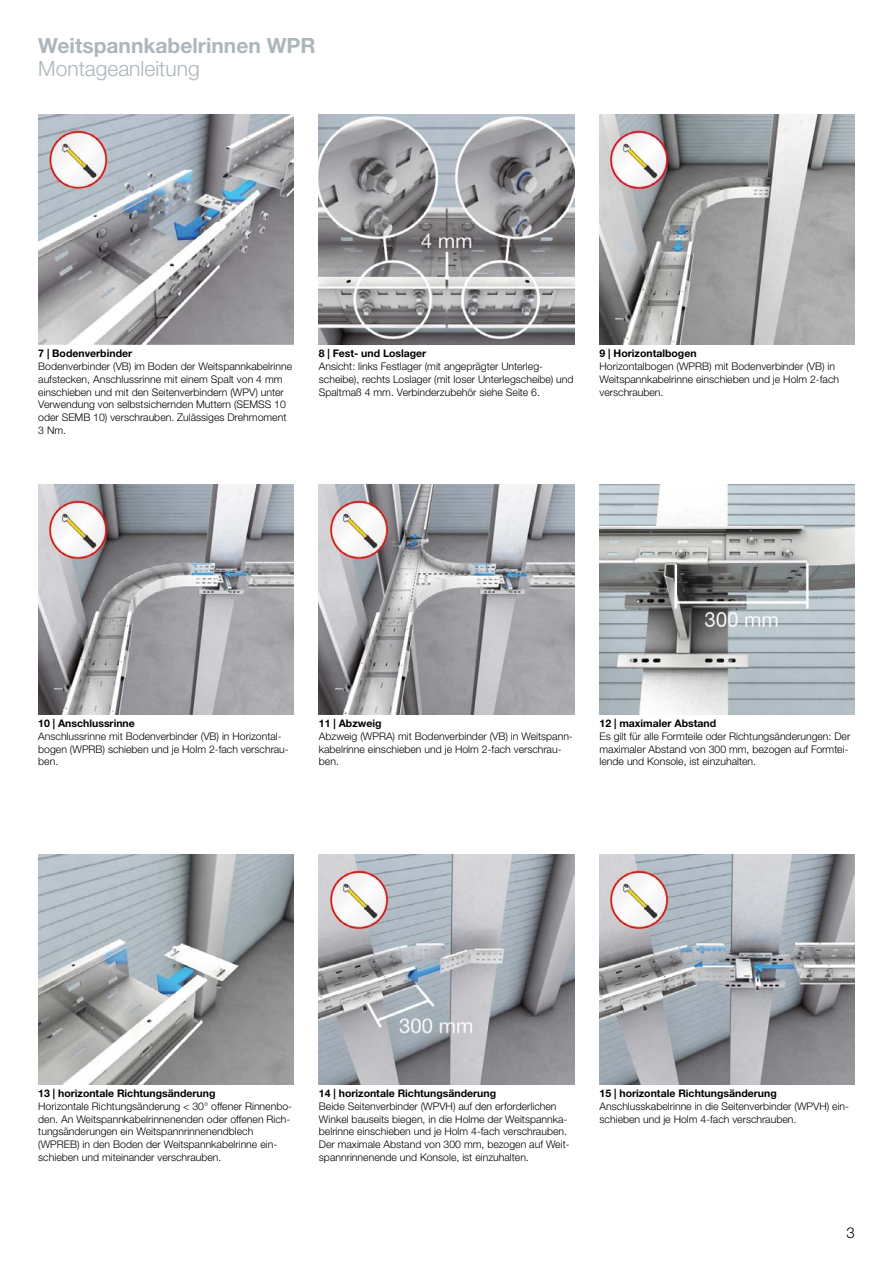
<style>
.page{position:relative;width:893px;height:1263px;background:#fff}
.page>*{position:absolute;margin:0;border:0;box-sizing:border-box;transform-origin:0 0}
.t1{font:700 21px "Helvetica Neue LTW1 G";color:#acb6bb}
.t2{font:300 21px "Helvetica Neue LTW1 G";color:#acb6bb}
.t3{font:300 15px "Helvetica Neue LTW1 G";color:#000}
.t4{font:300 10.5px/12.8px "Helvetica Neue LTW1 G";color:#000}
.t5{font:700 10.5px "Helvetica Neue LTW1 G";color:#000}
</style>
<div class="page">
<img style="left:600px;top:855px;width:255px;height:229px">
<img style="left:319px;top:855px;width:255px;height:229px">
<img style="left:38px;top:855px;width:255px;height:229px">
<img style="left:600px;top:485px;width:255px;height:229px">
<img style="left:319px;top:485px;width:255px;height:229px">
<img style="left:38px;top:485px;width:255px;height:229px">
<img style="left:600px;top:115px;width:255px;height:229px">
<img style="left:319px;top:115px;width:255px;height:229px">
<img style="left:38px;top:115px;width:255px;height:229px">
<h1 class="t1" style="left:38px;top:33px;width:279px">Weitspannkabelrinnen WPR</h1>
<h1 class="t2" style="left:38px;top:55px;width:163px">Montageanleitung</h1>
<p class="t5" style="left:38px;top:347px;width:95px">7 | Bodenverbinder</p>
<p class="t4" style="left:38px;top:360px;width:255px">Bodenverbinder (VB) im Boden der Weitspannkabelrinne aufstecken, Anschlussrinne mit einem Spalt von 4 mm einschieben und mit den Seitenverbindern (WPV) unter Verwendung von selbstsichernden Muttern (SEMSS 10 oder SEMB 10) verschrauben. Zulässiges Drehmoment 3 Nm.</p>
<p class="t5" style="left:319px;top:347px;width:109px">8 | Fest- und Loslager</p>
<p class="t4" style="left:319px;top:360px;width:256px">Ansicht: links Festlager (mit angeprägter Unterleg&shy;scheibe), rechts Loslager (mit loser Unterlegscheibe) und<br>Spaltmaß 4 mm. Verbinderzubehör siehe Seite 6.</p>
<p class="t5" style="left:600px;top:347px;width:99px">9 | Horizontalbogen</p>
<p class="t4" style="left:600px;top:360px;width:241px">Horizontalbogen (WPRB) mit Bodenverbinder (VB) in<br>Weitspannkabelrinne einschieben und je Holm 2-fach verschrauben.</p>
<p class="t5" style="left:38px;top:717px;width:98px">10 | Anschlussrinne</p>
<p class="t4" style="left:38px;top:730px;width:252px">Anschlussrinne mit Bodenverbinder (VB) in Horizontal&shy;bogen (WPRB) schieben und je Holm 2-fach verschrau&shy;ben.</p>
<p class="t5" style="left:319px;top:717px;width:64px">11 | Abzweig</p>
<p class="t4" style="left:319px;top:730px;width:255px">Abzweig (WPRA) mit Bodenverbinder (VB) in Weitspann&shy;kabelrinne einschieben und je Holm 2-fach verschrau&shy;ben.</p>
<p class="t5" style="left:600px;top:717px;width:118px">12 | maximaler Abstand</p>
<p class="t4" style="left:600px;top:730px;width:252px">Es gilt für alle Formteile oder Richtungsänderungen: Der maximaler Abstand von 300 mm, bezogen auf Formtei&shy;lende und Konsole, ist einzuhalten.</p>
<p class="t5" style="left:38px;top:1087px;width:179px">13 | horizontale Richtungsänderung</p>
<p class="t4" style="left:38px;top:1100px;width:255px">Horizontale Richtungsänderung &lt; 30° offener Rinnenbo&shy;den. An Weitspannkabelrinnenenden oder offenen Rich&shy;tungsänderungen ein Weitspannrinnenendblech (WPREB) in den Boden der Weitspannkabelrinne ein&shy;schieben und miteinander verschrauben.</p>
<p class="t5" style="left:319px;top:1087px;width:179px">14 | horizontale Richtungsänderung</p>
<p class="t4" style="left:319px;top:1100px;width:252px">Beide Seitenverbinder (WPVH) auf den erforderlichen Winkel bauseits biegen, in die Holme der Weitspannka&shy;belrinne einschieben und je Holm 4-fach verschrauben.<br>Der maximale Abstand von 300 mm, bezogen auf Weit&shy;spannrinnenende und Konsole, ist einzuhalten.</p>
<p class="t5" style="left:600px;top:1087px;width:179px">15 | horizontale Richtungsänderung</p>
<p class="t4" style="left:600px;top:1100px;width:251px">Anschlusskabelrinne in die Seitenverbinder (WPVH) ein&shy;schieben und je Holm 4-fach verschrauben.</p>
<h2 class="t3" style="left:846px;top:1223px;width:10px">3</h2>
</div>
